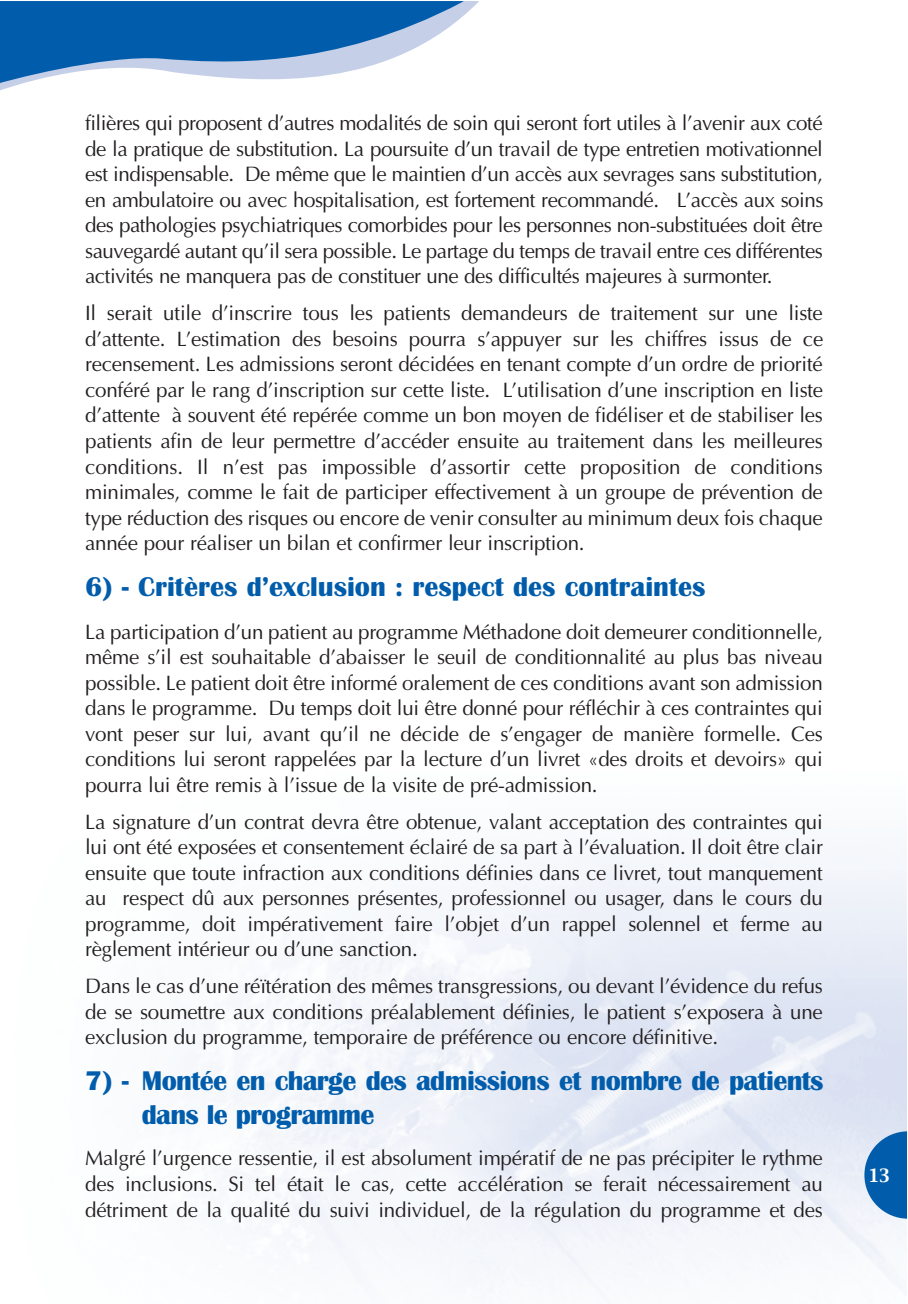
<style>
.page{position:relative;width:908px;height:1304px;background:#fff}
.page>*{position:absolute;margin:0;border:0;box-sizing:border-box;transform-origin:0 0}
.t1{font:700 28px/33.6px "Britannic";letter-spacing:-.025em;color:#015dab}
.t2{font:700 28px "Britannic";color:#015dab}
.t3{font:21px/25.6px "Optima";letter-spacing:-.01em;color:#231f20;text-align:justify}
.t4{font:16px "Capitals";color:#fff}
</style>
<div class="page">
<svg style="left:0;top:2px;width:479px;height:89px"></svg>
<svg style="left:864px;top:1131px;width:42px;height:88px;background:#387fbc"></svg>
<p class="t3" style="left:85px;top:110px;width:739px">filières qui proposent d’autres modalités de soin qui seront fort utiles à l’avenir aux coté de la pratique de substitution. La poursuite d’un travail de type entretien motivationnel est indispensable. De même que le maintien d’un accès aux sevrages sans substitution, en ambulatoire ou avec hospitalisation, est fortement recommandé. L’accès aux soins des pathologies psychiatriques comorbides pour les personnes non-substituées doit être sauvegardé autant qu’il sera possible. Le partage du temps de travail entre ces différentes activités ne manquera pas de constituer une des difficultés majeures à surmonter.</p>
<p class="t3" style="left:85px;top:300px;width:739px">Il serait utile d’inscrire tous les patients demandeurs de traitement sur une liste d’attente. L’estimation des besoins pourra s’appuyer sur les chiffres issus de ce recensement. Les admissions seront décidées en tenant compte d’un ordre de priorité conféré par le rang d’inscription sur cette liste. L’utilisation d’une inscription en liste d’attente à souvent été repérée comme un bon moyen de fidéliser et de stabiliser les patients afin de leur permettre d’accéder ensuite au traitement dans les meilleures conditions. Il n’est pas impossible d’assortir cette proposition de conditions minimales, comme le fait de participer effectivement à un groupe de prévention de type réduction des risques ou encore de venir consulter au minimum deux fois chaque année pour réaliser un bilan et confirmer leur inscription.</p>
<h1 class="t2" style="left:85px;top:570px;width:621px">6) - Critères d’exclusion : respect des contraintes</h1>
<p class="t3" style="left:85px;top:618px;width:739px">La participation d’un patient au programme Méthadone doit demeurer conditionnelle, même s’il est souhaitable d’abaisser le seuil de conditionnalité au plus bas niveau possible. Le patient doit être informé oralement de ces conditions avant son admission dans le programme. Du temps doit lui être donné pour réfléchir à ces contraintes qui vont peser sur lui, avant qu’il ne décide de s’engager de manière formelle. Ces conditions lui seront rappelées par la lecture d’un livret «des droits et devoirs» qui pourra lui être remis à l’issue de la visite de pré-admission.</p>
<p class="t3" style="left:85px;top:809px;width:739px">La signature d’un contrat devra être obtenue, valant acceptation des contraintes qui lui ont été exposées et consentement éclairé de sa part à l’évaluation. Il doit être clair ensuite que toute infraction aux conditions définies dans ce livret, tout manquement au respect dû aux personnes présentes, professionnel ou usager, dans le cours du programme, doit impérativement faire l’objet d’un rappel solennel et ferme au règlement intérieur ou d’une sanction.</p>
<p class="t3" style="left:85px;top:973px;width:739px">Dans le cas d’une réïtération des mêmes transgressions, ou devant l’évidence du refus de se soumettre aux conditions préalablement définies, le patient s’exposera à une exclusion du programme, temporaire de préférence ou encore définitive.</p>
<h1 class="t1" style="left:142px;top:1064px;width:683px;text-indent:-57px">7) - Montée en charge des admissions et nombre de patients dans le programme</h1>
<p class="t3" style="left:85px;top:1145px;width:739px">Malgré l’urgence ressentie, il est absolument impératif de ne pas précipiter le rythme des inclusions. Si tel était le cas, cette accélération se ferait nécessairement au détriment de la qualité du suivi individuel, de la régulation du programme et des</p>
<p class="t4" style="left:868px;top:1167px;width:23px">13</p>
</div>
